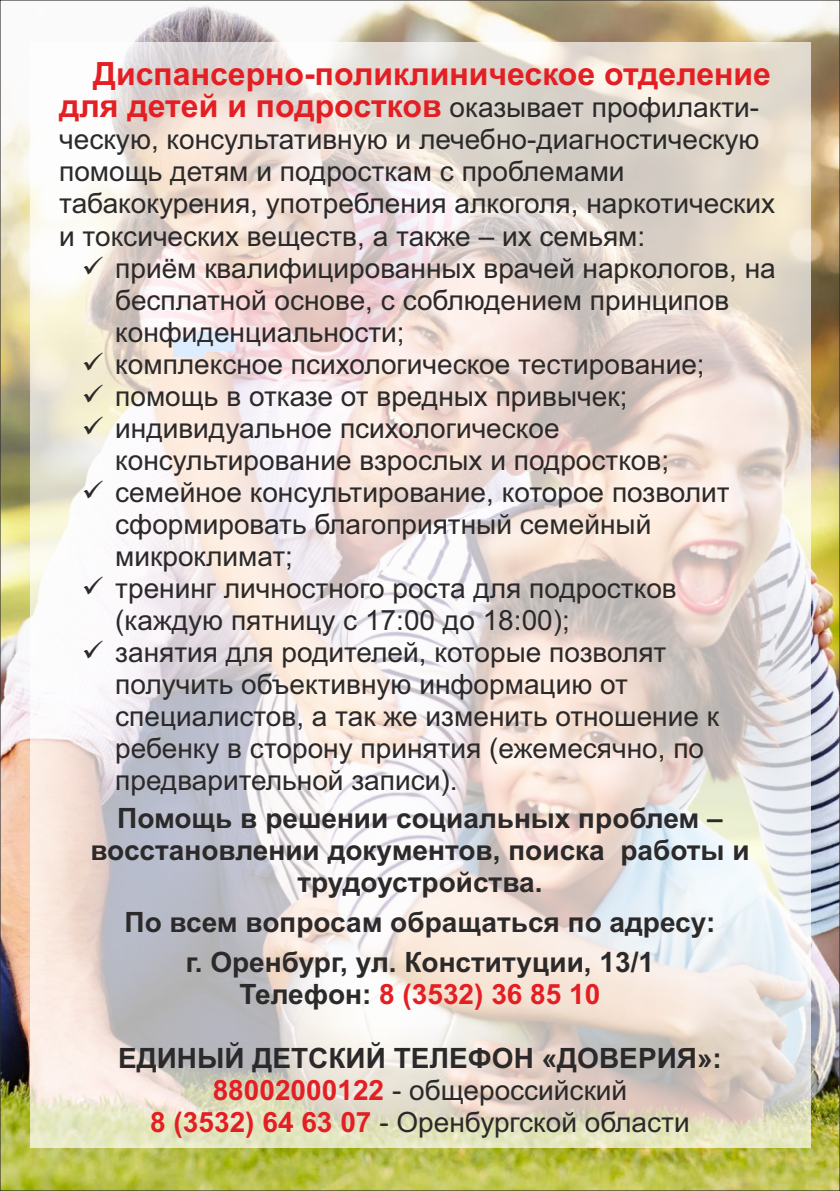
<style>
.page{position:relative;width:840px;height:1191px;background:#fff}
.page>*{position:absolute;margin:0;border:0;box-sizing:border-box;transform-origin:0 0}
.t1{font:700 32px "Arial";color:#e31f24}
.t2{font:28px/32px "Arial";color:#2b2929}
.t3{font:700 28px/32px "Arial";color:#2b2929;text-align:center}
.t4{font:700 28px "Arial";color:#e31f24}
.s1{font-weight:700;font-size:32px;color:#e31f24}
.s2{color:#2b2929}
.s3{font-weight:700}
.s4{font-weight:700;color:#e31f24}
</style>
<div class="page">
<img style="left:2px;top:2px;width:835px;height:1187px">
<div style="left:30px;top:43px;width:779px;height:1105px;background:#fff;opacity:.7"></div>
<p class="t1" style="left:93px;top:62px;width:679px">Диспансерно-поликлиническое отделение</p>
<p class="t2" style="left:59px;top:94px;width:717px"><span class="s1">для детей и подростков</span> оказывает профилакти&shy;ческую, консультативную и лечебно-диагностическую помощь детям и подросткам с проблемами табакокурения, употребления алкоголя, наркотических и токсических веществ, а также – их семьям:</p>
<p class="t2" style="left:115px;top:254px;width:661px;text-indent:-33px">✓ приём квалифицированных врачей наркологов, на бесплатной основе, с соблюдением принципов конфиденциальности;</p>
<p class="t2" style="left:82px;top:350px;width:624px">✓ комплексное психологическое тестирование;</p>
<p class="t2" style="left:82px;top:382px;width:547px">✓ помощь в отказе от вредных привычек;</p>
<p class="t2" style="left:115px;top:414px;width:555px;text-indent:-33px">✓ индивидуальное психологическое консультирование взрослых и подростков;</p>
<p class="t2" style="left:115px;top:478px;width:615px;text-indent:-33px">✓ семейное консультирование, которое позволит сформировать благоприятный семейный микроклимат;</p>
<p class="t2" style="left:115px;top:574px;width:562px;text-indent:-33px">✓ тренинг личностного роста для подростков (каждую пятницу с 17:00 до 18:00);</p>
<p class="t2" style="left:115px;top:638px;width:605px;text-indent:-33px">✓ занятия для родителей, которые позволят получить объективную информацию от специалистов, а так же изменить отношение к ребенку в сторону принятия (ежемесячно, по предварительной записи).</p>
<p class="t3" style="left:90px;top:805px;width:660px">Помощь в решении социальных проблем – восстановлении документов, поиска работы и трудоустройства.</p>
<p class="t3" style="left:124px;top:905px;width:592px;line-height:40px">По всем вопросам обращаться по адресу: г. Оренбург, ул. Конституции, 13/1</p>
<p class="t4" style="left:239px;top:984px;width:362px"><span class="s2">Телефон:</span> 8 (3532) 36 85 10</p>
<p class="t2" style="left:118px;top:1045px;width:605px;text-align:center"><span class="s3">ЕДИНЫЙ ДЕТСКИЙ ТЕЛЕФОН «ДОВЕРИЯ»:<br></span><span class="s4">88002000122</span> - общероссийский<br><span class="s4">8 (3532) 64 63 07</span> - Оренбургской области</p>
</div>
